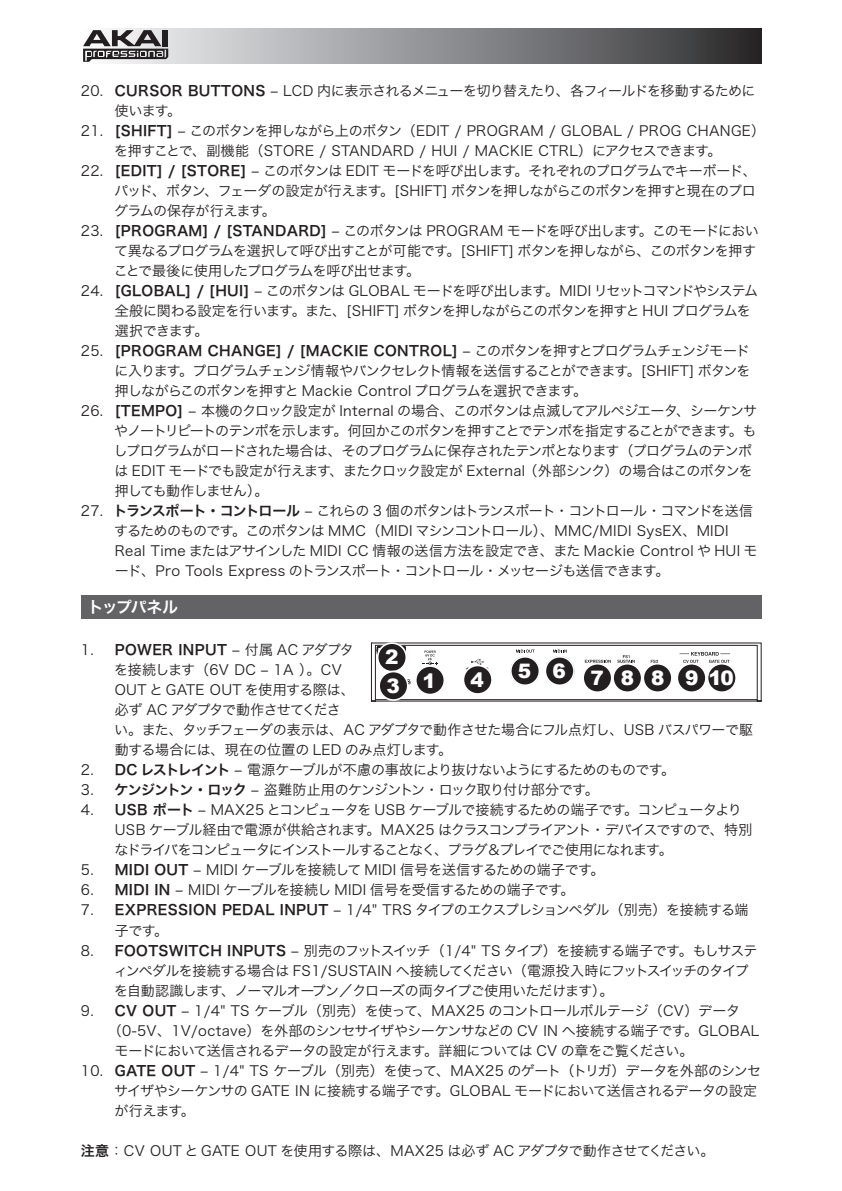
<style>
.page{position:relative;width:842px;height:1191px;background:#fff}
.page>*{position:absolute;margin:0;border:0;box-sizing:border-box;transform-origin:0 0}
.t1{font:900 20px/29px "Arial";letter-spacing:.67em;color:#fff}
.t2{font:16px "Hira Kaku Pro W6";letter-spacing:-.085em;color:#fff}
.t3{font:14px/20px "Hira Kaku Pro W3";letter-spacing:-.04em;color:#231f20}
.t4{font:14px/20px "Hira Kaku Pro W3";letter-spacing:-.06em;color:#231f20}
.t5{font:14px/20px "Hira Kaku Pro W3";letter-spacing:.025em;color:#231f20}
.t6{font:14px "Hira Kaku Pro W3";letter-spacing:-.01em;color:#231f20}
.t7{font:14px "Hira Kaku Pro W3";letter-spacing:-.015em;color:#231f20}
.t8{font:14px "Hira Kaku Pro W6";letter-spacing:.025em;color:#231f20}
.s1{font-family:"Hira Kaku Pro W6"}
.s2{font-family:"Hira Kaku Pro W3"}
</style>
<div class="page">
<div style="left:81px;top:595px;width:680px;height:24px;background:#636366"></div>
<div style="left:81px;top:28px;width:680px;height:36px;background:linear-gradient(to right,#fcfeff,#2d2d30)"></div>
<svg style="left:83px;top:30px;width:85px;height:32px"></svg>
<svg style="left:371px;top:643px;width:391px;height:59px"></svg>
<div style="left:377px;top:643px;width:29px;height:29px;background:#231f20;border-radius:50%"></div>
<div style="left:377px;top:642px;width:30px;height:30px;border:2px solid #fff;border-radius:50%"></div>
<div style="left:379px;top:671px;width:29px;height:29px;background:#231f20;border-radius:50%"></div>
<div style="left:378px;top:670px;width:31px;height:31px;border:2px solid #fff;border-radius:50%"></div>
<div style="left:416px;top:666px;width:28px;height:28px;background:#231f20;border-radius:50%"></div>
<div style="left:415px;top:665px;width:30px;height:30px;border:2px solid #fff;border-radius:50%"></div>
<div style="left:463px;top:665px;width:29px;height:29px;background:#231f20;border-radius:50%"></div>
<div style="left:462px;top:664px;width:31px;height:31px;border:2px solid #fff;border-radius:50%"></div>
<div style="left:511px;top:656px;width:28px;height:29px;background:#231f20;border-radius:50%"></div>
<div style="left:510px;top:656px;width:30px;height:30px;border:2px solid #fff;border-radius:50%"></div>
<div style="left:545px;top:656px;width:29px;height:29px;background:#231f20;border-radius:50%"></div>
<div style="left:544px;top:656px;width:31px;height:30px;border:2px solid #fff;border-radius:50%"></div>
<div style="left:583px;top:663px;width:29px;height:29px;background:#231f20;border-radius:50%"></div>
<div style="left:582px;top:663px;width:31px;height:30px;border:2px solid #fff;border-radius:50%"></div>
<div style="left:613px;top:663px;width:29px;height:29px;background:#231f20;border-radius:50%"></div>
<div style="left:612px;top:663px;width:31px;height:30px;border:2px solid #fff;border-radius:50%"></div>
<div style="left:643px;top:663px;width:29px;height:29px;background:#231f20;border-radius:50%"></div>
<div style="left:642px;top:663px;width:31px;height:30px;border:2px solid #fff;border-radius:50%"></div>
<div style="left:677px;top:663px;width:29px;height:29px;background:#231f20;border-radius:50%"></div>
<div style="left:676px;top:663px;width:31px;height:30px;border:2px solid #fff;border-radius:50%"></div>
<div style="left:707px;top:663px;width:29px;height:29px;background:#231f20;border-radius:50%"></div>
<div style="left:706px;top:663px;width:31px;height:30px;border:2px solid #fff;border-radius:50%"></div>
<p class="t3" style="left:115px;top:79px;width:642px;text-indent:-34px">20. <span class="s1">CURSOR BUTTONS</span> ‒ LCD 内に表示されるメニューを切り替えたり、各フィールドを移動するために使います。</p>
<p class="t5" style="left:114px;top:119px;width:652px;text-indent:-33px">21. <span class="s1">[SHIFT]</span> ‒ このボタンを押しながら上のボタン（EDIT / PROGRAM / GLOBAL / PROG CHANGE）を押すことで、副機能（STORE / STANDARD / HUI / MACKIE CTRL）にアクセスできます。</p>
<p class="t3" style="left:114px;top:159px;width:644px;text-align:justify;text-indent:-33px">22. <span class="s1">[EDIT] / [STORE]</span> ‒ このボタンは EDIT モードを呼び出します。それぞれのプログラムでキーボード、パッド、ボタン、フェーダの設定が行えます。[SHIFT] ボタンを押しながらこのボタンを押すと現在のプログラムの保存が行えます。</p>
<p class="t3" style="left:114px;top:219px;width:646px;text-indent:-33px">23. <span class="s1">[PROGRAM] / [STANDARD]</span> ‒ このボタンは PROGRAM モードを呼び出します。このモードにおいて異なるプログラムを選択して呼び出すことが可能です。[SHIFT] ボタンを押しながら、このボタンを押すことで最後に使用したプログラムを呼び出せます。</p>
<p class="t3" style="left:115px;top:279px;width:645px;text-indent:-34px">24. <span class="s1">[GLOBAL] / [HUI]</span> ‒ このボタンは GLOBAL モードを呼び出します。MIDI リセットコマンドやシステム全般に関わる設定を行います。また、[SHIFT] ボタンを押しながらこのボタンを押すと HUI プログラムを選択できます。</p>
<p class="t8" style="left:81px;top:338px;width:671px"><span class="s2">25.</span> [PROGRAM CHANGE] / [MACKIE CONTROL] <span class="s2">‒ このボタンを押すとプログラムチェンジモード</span></p>
<p class="t3" style="left:114px;top:359px;width:638px">に入ります。プログラムチェンジ情報やバンクセレクト情報を送信することができます。[SHIFT] ボタンを押しながらこのボタンを押すと Mackie Control プログラムを選択できます。</p>
<p class="t3" style="left:114px;top:399px;width:645px;text-indent:-33px">26. <span class="s1">[TEMPO]</span> ‒ 本機のクロック設定が Internal の場合、このボタンは点滅してアルペジエータ、シーケンサやノートリピートのテンポを示します。何回かこのボタンを押すことでテンポを指定することができます。もしプログラムがロードされた場合は、そのプログラムに保存されたテンポとなります（プログラムのテンポは EDIT モードでも設定が行えます、またクロック設定が External （外部シンク）の場合はこのボタンを押しても動作しません）。</p>
<p class="t3" style="left:114px;top:499px;width:645px;text-indent:-33px">27. <span class="s1">トランスポート・コントロール</span> ‒ これらの 3 個のボタンはトランスポート・コントロール・コマンドを送信するためのものです。このボタンは MMC（MIDI マシンコントロール）、MMC/MIDI SysEX、MIDI Real Time またはアサインした MIDI CC 情報の送信方法を設定でき、また Mackie Control や HUI モード、Pro Tools Express のトランスポート・コントロール・メッセージも送信できます。</p>
<p class="t2" style="left:88px;top:593px;width:92px">トップパネル</p>
<p class="t3" style="left:114px;top:639px;width:640px;text-indent:-33px">1. <span class="s1">POWER INPUT</span> ‒ 付属 AC アダプタ<br>を接続します（6V DC ‒ 1A ）。CV<br>OUT と GATE OUT を使用する際は、<br>必ず AC アダプタで動作させてくださ<br>い。また、タッチフェーダの表示は、AC アダプタで動作させた場合にフル点灯し、USB バスパワーで駆動する場合には、現在の位置の LED のみ点灯します。</p>
<p class="t3" style="left:81px;top:759px;width:596px">2. <span class="s1">DC レストレイント</span> ‒ 電源ケーブルが不慮の事故により抜けないようにするためのものです。</p>
<p class="t3" style="left:81px;top:779px;width:519px">3. <span class="s1">ケンジントン・ロック</span> ‒ 盗難防止用のケンジントン・ロック取り付け部分です。</p>
<p class="t4" style="left:114px;top:799px;width:639px;text-indent:-34px">4. <span class="s1">USB ポート</span> ‒ MAX25 とコンピュータを USB ケーブルで接続するための端子です。コンピュータより<br>USB ケーブル経由で電源が供給されます。MAX25 はクラスコンプライアント・デバイスですので、特別なドライバをコンピュータにインストールすることなく、プラグ＆プレイでご使用になれます。</p>
<p class="t7" style="left:81px;top:857px;width:525px">5. <span class="s1">MIDI OUT</span> ‒ MIDI ケーブルを接続して MIDI 信号を送信するための端子です。</p>
<p class="t7" style="left:81px;top:877px;width:495px">6. <span class="s1">MIDI IN</span> ‒ MIDI ケーブルを接続し MIDI 信号を受信するための端子です。</p>
<p class="t3" style="left:115px;top:899px;width:635px;text-indent:-34px">7. <span class="s1">EXPRESSION PEDAL INPUT</span> ‒ 1/4" TRS タイプのエクスプレションペダル（別売）を接続する端子です。</p>
<p class="t3" style="left:114px;top:939px;width:645px;text-indent:-33px">8. <span class="s1">FOOTSWITCH INPUTS</span> ‒ 別売のフットスイッチ（1/4" TS タイプ）を接続する端子です。もしサスティンペダルを接続する場合は FS1/SUSTAIN へ接続してください（電源投入時にフットスイッチのタイプを自動認識します、ノーマルオープン／クローズの両タイプご使用いただけます）。</p>
<p class="t3" style="left:81px;top:999px;width:661px">9. <span class="s1">CV OUT</span> ‒ 1/4" TS ケーブル（別売）を使って、MAX25 のコントロールボルテージ（CV）データ</p>
<p class="t6" style="left:108px;top:1017px;width:653px">（0-5V、1V/octave）を外部のシンセサイザやシーケンサなどの CV IN へ接続する端子です。GLOBAL</p>
<p class="t3" style="left:114px;top:1039px;width:581px">モードにおいて送信されるデータの設定が行えます。詳細については CV の章をご覧ください。</p>
<p class="t3" style="left:114px;top:1059px;width:648px;text-indent:-33px">10. <span class="s1">GATE OUT</span> ‒ 1/4" TS ケーブル（別売）を使って、MAX25 のゲート（トリガ）データを外部のシンセサイザやシーケンサの GATE IN に接続する端子です。GLOBAL モードにおいて送信されるデータの設定が行えます。</p>
<p class="t6" style="left:81px;top:1137px;width:649px"><span class="s1">注意</span>：CV OUT と GATE OUT を使用する際は、MAX25 は必ず AC アダプタで動作させてください。　</p>
<h1 class="t1" style="left:385px;top:641px;width:16px">2<br>3</h1>
<h1 class="t1" style="left:471px;top:664px;width:15px">4</h1>
<h1 class="t1" style="left:518px;top:662px;width:217px">5 6 788 910</h1>
<h1 class="t1" style="left:423px;top:665px;width:15px">1</h1>
</div>
